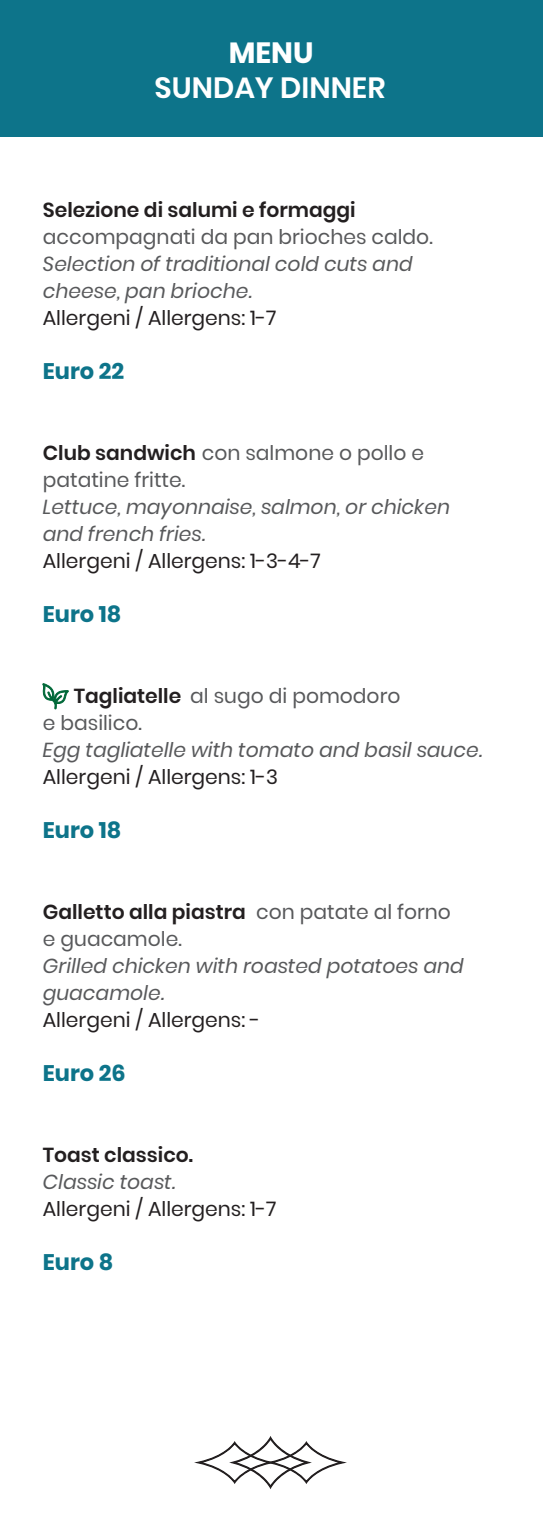
<style>
.page{position:relative;width:543px;height:1531px;background:#fff}
.page>*{position:absolute;margin:0;border:0;box-sizing:border-box;transform-origin:0 0}
.t1{font:600 29.25px "Poppins";color:#fff}
.t2{font:700 29.25px "Poppins";color:#fff}
.t3{font:700 22.5px "Poppins";color:#0d748a}
.t4{font:italic 20.25px/27px "Poppins";color:#58595b}
.t5{font:20.25px/27px "Poppins";color:#58595b}
.t6{font:20.25px "Poppins";color:#231f20}
.t7{font:600 20.25px "Poppins";color:#231f20}
.s1{font-weight:600;color:#231f20}
</style>
<div class="page">
<div style="left:0;top:0;width:542px;height:137px;background:#0d748a"></div>
<svg style="left:194px;top:1436px;width:153px;height:53px"></svg>
<svg style="left:42px;top:683px;width:27px;height:27px"></svg>
<h1 class="t2" style="left:228px;top:36px;width:86px">MENU</h1>
<h1 class="t1" style="left:154px;top:71px;width:232px">SUNDAY DINNER</h1>
<p class="t7" style="left:43px;top:198px;width:314px">Selezione di salumi e formaggi</p>
<p class="t5" style="left:43px;top:223px;width:391px">accompagnati da pan brioches caldo.</p>
<p class="t4" style="left:43px;top:250px;width:371px">Selection of traditional cold cuts and cheese, pan brioche.</p>
<p class="t6" style="left:43px;top:306px;width:235px">Allergeni / Allergens: 1-7</p>
<p class="t3" style="left:43px;top:358px;width:83px">Euro 22</p>
<p class="t5" style="left:43px;top:439px;width:382px"><span class="s1">Club sandwich</span> con salmone o pollo e patatine fritte.</p>
<p class="t4" style="left:43px;top:493px;width:408px">Lettuce, mayonnaise, salmon, or chicken and french fries.</p>
<p class="t6" style="left:43px;top:549px;width:279px">Allergeni / Allergens: 1-3-4-7</p>
<p class="t3" style="left:43px;top:601px;width:80px">Euro 18</p>
<p class="t5" style="left:43px;top:682px;width:359px;text-indent:31px"><span class="s1">Tagliatelle</span> al sugo di pomodoro e basilico.</p>
<p class="t4" style="left:43px;top:736px;width:440px">Egg tagliatelle with tomato and basil sauce.</p>
<p class="t6" style="left:43px;top:765px;width:236px">Allergeni / Allergens: 1-3</p>
<p class="t3" style="left:43px;top:817px;width:80px">Euro 18</p>
<p class="t5" style="left:43px;top:898px;width:409px"><span class="s1">Galletto alla piastra</span> con patate al forno e guacamole.</p>
<p class="t4" style="left:43px;top:952px;width:422px">Grilled chicken with roasted potatoes and guacamole.</p>
<p class="t6" style="left:43px;top:1008px;width:219px">Allergeni / Allergens: -</p>
<p class="t3" style="left:43px;top:1060px;width:84px">Euro 26</p>
<p class="t7" style="left:43px;top:1143px;width:152px">Toast classico.</p>
<p class="t4" style="left:43px;top:1168px;width:134px">Classic toast.</p>
<p class="t6" style="left:43px;top:1197px;width:235px">Allergeni / Allergens: 1-7</p>
<p class="t3" style="left:43px;top:1249px;width:72px">Euro 8</p>
</div>
